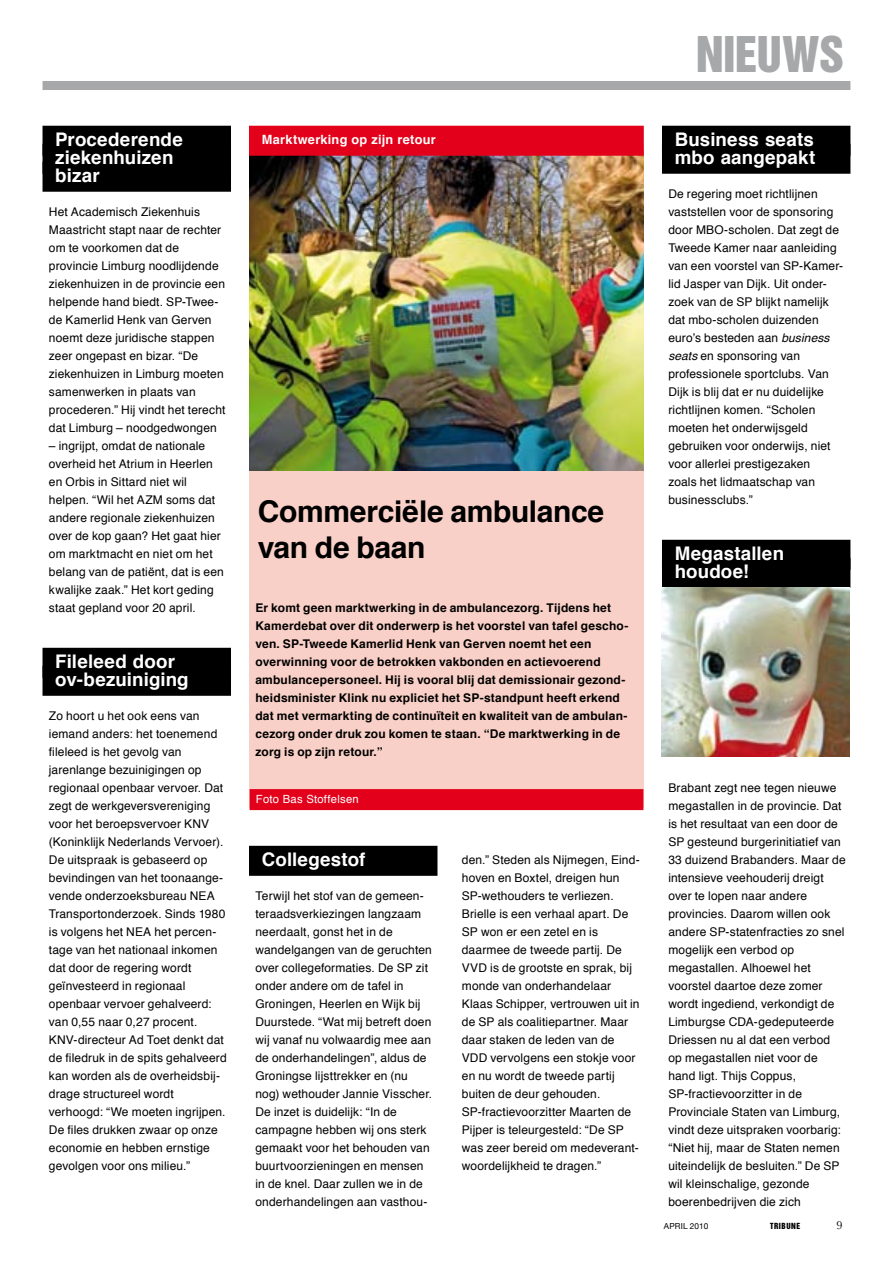
<style>
.page{position:relative;width:893px;height:1263px;background:#fff}
.page>*{position:absolute;margin:0;border:0;box-sizing:border-box;transform-origin:0 0}
.t1{font:45px "Helvetica Inserat";letter-spacing:-.01em;color:#a7a8aa}
.t2{font:700 30px/36px "Helvetica";letter-spacing:-.01em;color:#000}
.t3{font:700 18.75px/18px "Helvetica";letter-spacing:.01em;color:#fff}
.t4{font:700 12.75px "Helvetica";letter-spacing:.02em;color:#fff}
.t5{font:12px/18px "Helvetica";letter-spacing:.01em;color:#000}
.t6{font:700 12px/18px "Helvetica";letter-spacing:.015em;color:#000}
.t7{font:12px "Baskerville";color:#000}
.t8{font:11.25px "Helvetica";letter-spacing:.02em;color:#fff}
.t9{font:8.25px "Helvetica Neue";letter-spacing:.02em;color:#000}
.t10{font:7.8px "Helvetica Inserat";letter-spacing:.07em;color:#000}
.s1{font-style:italic}
</style>
<div class="page">
<div style="left:662px;top:126px;width:188px;height:30px;background:#000"></div>
<div style="left:662px;top:144px;width:188px;height:30px;background:#000"></div>
<div style="left:662px;top:540px;width:188px;height:30px;background:#000"></div>
<div style="left:662px;top:558px;width:188px;height:30px;background:#000"></div>
<div style="left:43px;top:81px;width:807px;height:9px;background:#a7a8aa"></div>
<div style="left:249px;top:144px;width:394px;height:664px;background:#f9d0c7"></div>
<img style="left:249px;top:156px;width:395px;height:315px">
<div style="left:250px;top:789px;width:393px;height:21px;background:#e2001a"></div>
<div style="left:249px;top:126px;width:395px;height:30px;background:#e2001a"></div>
<div style="left:43px;top:126px;width:188px;height:30px;background:#000"></div>
<div style="left:43px;top:144px;width:188px;height:30px;background:#000"></div>
<div style="left:43px;top:162px;width:188px;height:30px;background:#000"></div>
<div style="left:43px;top:648px;width:188px;height:30px;background:#000"></div>
<div style="left:43px;top:666px;width:188px;height:30px;background:#000"></div>
<div style="left:249px;top:846px;width:188px;height:30px;background:#000"></div>
<img style="left:662px;top:587px;width:188px;height:169px">
<h3 class="t3" style="left:55px;top:131px;width:129px">Procederende</h3>
<p class="t4" style="left:262px;top:129px;width:175px">Marktwerking op zijn retour</p>
<h3 class="t3" style="left:55px;top:149px;width:120px">ziekenhuizen bizar</h3>
<p class="t5" style="left:49px;top:203px;width:178px">Het Academisch Ziekenhuis<br>Maastricht stapt naar de rechter om te voorkomen dat de provincie Limburg noodlijdende ziekenhuizen in de provincie een helpende hand biedt. SP-Twee&shy;de Kamerlid Henk van Gerven noemt deze juridische stappen zeer ongepast en bizar. “De ziekenhuizen in Limburg moeten samenwerken in plaats van procederen.” Hij vindt het terecht dat Limburg – noodgedwongen</p>
<p class="t5" style="left:49px;top:437px;width:176px">– ingrijpt, omdat de nationale overheid het Atrium in Heerlen en Orbis in Sittard niet wil helpen. “Wil het AZM soms dat andere regionale ziekenhuizen over de kop gaan? Het gaat hier om marktmacht en niet om het belang van de patiënt, dat is een kwalijke zaak.” Het kort geding staat gepland voor 20 april.</p>
<h3 class="t3" style="left:55px;top:653px;width:135px">Fileleed door ov-bezuiniging</h3>
<p class="t5" style="left:49px;top:707px;width:179px">Zo hoort u het ook eens van iemand anders: het toenemend fileleed is het gevolg van jarenlange bezuinigingen op regionaal openbaar vervoer. Dat zegt de werkgeversvereniging voor het beroepsvervoer KNV (Koninklijk Nederlands Vervoer).<br>De uitspraak is gebaseerd op bevindingen van het toonaange&shy;vende onderzoeksbureau NEA<br>Transportonderzoek. Sinds 1980 is volgens het NEA het percen&shy;tage van het nationaal inkomen dat door de regering wordt geïnvesteerd in regionaal openbaar vervoer gehalveerd: van 0,55 naar 0,27 procent.<br>KNV-directeur Ad Toet denkt dat de filedruk in de spits gehalveerd kan worden als de overheidsbij&shy;drage structureel wordt verhoogd: “We moeten ingrijpen.<br>De files drukken zwaar op onze economie en hebben ernstige gevolgen voor ons milieu.”</p>
<h2 class="t2" style="left:258px;top:494px;width:348px">Commerciële ambulance van de baan</h2>
<p class="t6" style="left:255px;top:599px;width:375px">Er komt geen marktwerking in de ambulancezorg. Tijdens het Kamerdebat over dit onderwerp is het voorstel van tafel gescho&shy;ven. SP-Tweede Kamerlid Henk van Gerven noemt het een overwinning voor de betrokken vakbonden en actievoerend ambulancepersoneel. Hij is vooral blij dat demissionair gezond&shy;heidsminister Klink nu expliciet het SP-standpunt heeft erkend dat met vermarkting de continuïteit en kwaliteit van de ambulan&shy;cezorg onder druk zou komen te staan. “De marktwerking in de zorg is op zijn retour.”</p>
<p class="t8" style="left:256px;top:791px;width:104px">Foto Bas Stoffelsen</p>
<h3 class="t3" style="left:262px;top:851px;width:105px">Collegestof</h3>
<p class="t5" style="left:255px;top:887px;width:178px">Terwijl het stof van de gemeen&shy;teraadsverkiezingen langzaam neerdaalt, gonst het in de wandelgangen van de geruchten over collegeformaties. De SP zit onder andere om de tafel in<br>Groningen, Heerlen en Wijk bij<br>Duurstede. “Wat mij betreft doen wij vanaf nu volwaardig mee aan de onderhandelingen”, aldus de<br>Groningse lijsttrekker en (nu nog) wethouder Jannie Visscher.<br>De inzet is duidelijk: “In de campagne hebben wij ons sterk gemaakt voor het behouden van buurtvoorzieningen en mensen in de knel. Daar zullen we in de onderhandelingen aan vasthou-</p>
<p class="t5" style="left:462px;top:851px;width:179px">den.” Steden als Nijmegen, Eind&shy;hoven en Boxtel, dreigen hun<br>SP-wethouders te verliezen.<br>Brielle is een verhaal apart. De<br>SP won er een zetel en is daarmee de tweede partij. De<br>VVD is de grootste en sprak, bij monde van onderhandelaar<br>Klaas Schipper, vertrouwen uit in de SP als coalitiepartner. Maar daar staken de leden van de<br>VDD vervolgens een stokje voor en nu wordt de tweede partij buiten de deur gehouden.<br>SP-fractievoorzitter Maarten de<br>Pijper is teleurgesteld: “De SP was zeer bereid om medeverant&shy;woordelijkheid te dragen.”</p>
<h1 class="t1" style="left:696px;top:27px;width:150px">NIEUWS</h1>
<h3 class="t3" style="left:675px;top:131px;width:142px">Business seats mbo aangepakt</h3>
<p class="t5" style="left:668px;top:185px;width:176px">De regering moet richtlijnen vaststellen voor de sponsoring door MBO-scholen. Dat zegt de<br>Tweede Kamer naar aanleiding van een voorstel van SP-Kamer&shy;lid Jasper van Dijk. Uit onder&shy;zoek van de SP blijkt namelijk dat mbo-scholen duizenden euro’s besteden aan <span class="s1">business seats</span> en sponsoring van professionele sportclubs. Van<br>Dijk is blij dat er nu duidelijke richtlijnen komen. “Scholen moeten het onderwijsgeld gebruiken voor onderwijs, niet voor allerlei prestigezaken<br>zoals het lidmaatschap van businessclubs.”</p>
<h3 class="t3" style="left:675px;top:545px;width:111px">Megastallen houdoe!</h3>
<p class="t5" style="left:668px;top:779px;width:179px">Brabant zegt nee tegen nieuwe megastallen in de provincie. Dat is het resultaat van een door de<br>SP gesteund burgerinitiatief van<br>33 duizend Brabanders. Maar de intensieve veehouderij dreigt over te lopen naar andere provincies. Daarom willen ook andere SP-statenfracties zo snel mogelijk een verbod op megastallen. Alhoewel het voorstel daartoe deze zomer wordt ingediend, verkondigt de<br>Limburgse CDA-gedeputeerde<br>Driessen nu al dat een verbod op megastallen niet voor de hand ligt. Thijs Coppus,<br>SP-fractievoorzitter in de<br>Provinciale Staten van Limburg, vindt deze uitspraken voorbarig: “Niet hij, maar de Staten nemen uiteindelijk de besluiten.” De SP wil kleinschalige, gezonde boerenbedrijven die zich</p>
<p class="t9" style="left:664px;top:1221px;width:46px">april 2010</p>
<p class="t10" style="left:770px;top:1221px;width:32px">TRIBUNE</p>
<p class="t7" style="left:836px;top:1218px;width:7px">9</p>
</div>
